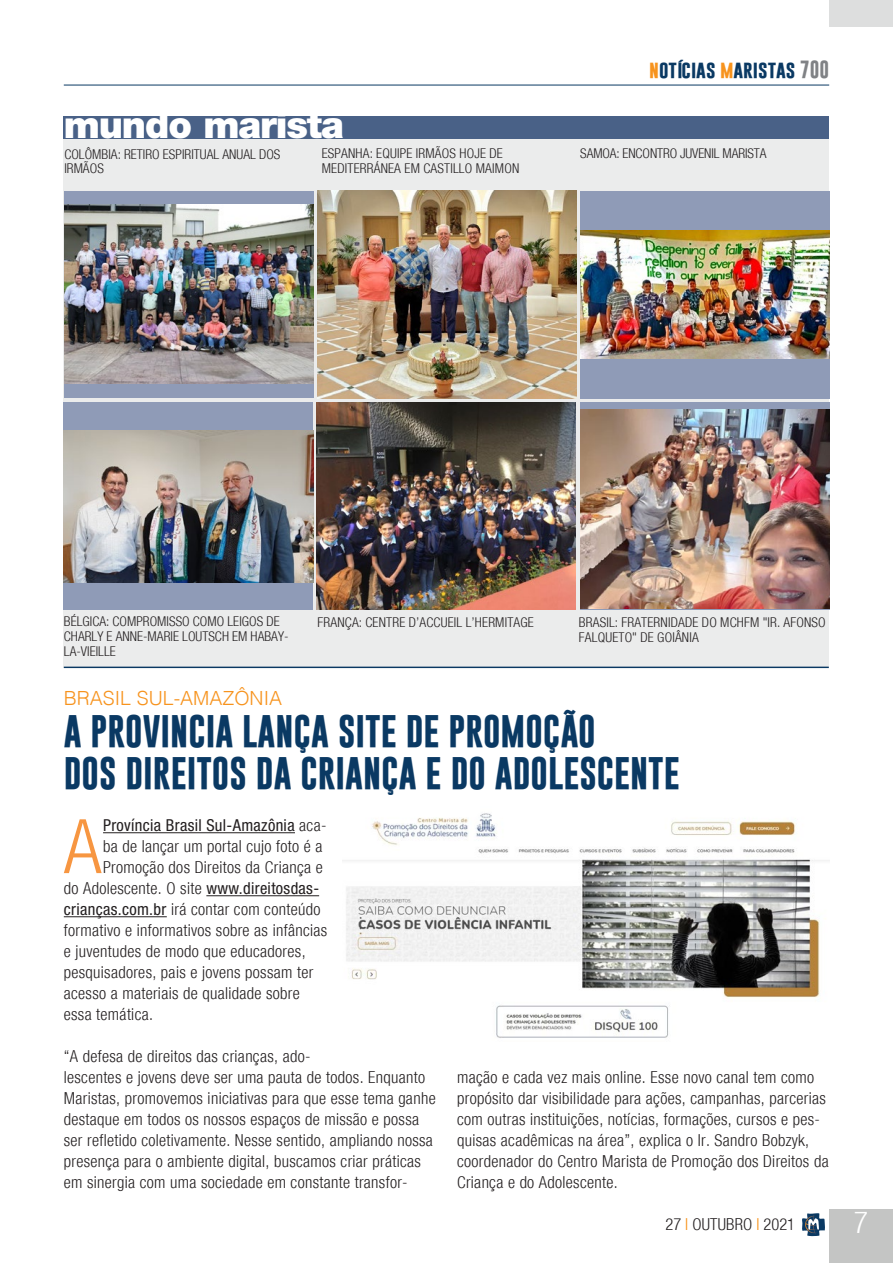
<style>
.page{position:relative;width:893px;height:1263px;background:#fff}
.page>*{position:absolute;margin:0;border:0;box-sizing:border-box;transform-origin:0 0}
.Testo_sinEspacio{font:300 condensed 75.3px "Helvetica Neue";color:#f79641}
.Titolo{font:900 37.5px "Helvetica Neue";letter-spacing:-.03em;color:#fff}
.Titolo-2{font:700 33px "Gobold";color:#0a3963}
.t1{font:300 condensed 30px "Helvetica Neue";color:#fff}
.sommario{font:300 19.5px "Helvetica";color:#f7931d}
.t2{font:700 18px "Gobold";color:#0a3963}
.Testo_sinEspacio-2{font:300 condensed 16.5px/21px "Helvetica Neue";letter-spacing:.02em;color:#231f20}
.Testo_sinEspacio-3{font:condensed 16.5px "Helvetica Neue";letter-spacing:.02em;color:#231f20}
.DidacaliaFotos{font:300 condensed 13.5px/15px "Helvetica Neue";letter-spacing:.005em;color:#231f20}
.s1{color:#f7931d}
.s2{color:#808285}
.s3{font-weight:300}
.s4{font-weight:400}
</style>
<div class="page">
<div style="left:829px;top:1209px;width:64px;height:54px;background:#c4c5c4"></div>
<hr style="left:64px;top:85px;width:765px;height:1px;background:#0a3963">
<svg style="left:802px;top:1213px;width:23px;height:23px"></svg>
<div style="left:829px;top:0;width:64px;height:27px;background:#dddede"></div>
<div style="left:63px;top:129px;width:766px;height:539px;background:#ebecec"></div>
<div style="left:64px;top:192px;width:249px;height:206px;background:#8f9bb7"></div>
<img style="left:64px;top:204px;width:249px;height:180px">
<img style="left:318px;top:191px;width:258px;height:207px">
<div style="left:64px;top:402px;width:249px;height:208px;background:#8f9bb7"></div>
<img style="left:64px;top:430px;width:249px;height:152px">
<img style="left:317px;top:402px;width:258px;height:208px">
<div style="left:580px;top:191px;width:249px;height:207px;background:#8f9bb7"></div>
<img style="left:580px;top:230px;width:249px;height:129px">
<hr style="left:64px;top:667px;width:765px;height:1px;background:#0a3963">
<div style="left:63px;top:116px;width:766px;height:23px;background:#496187"></div>
<div style="left:580px;top:402px;width:249px;height:208px;background:#8f9bb7"></div>
<img style="left:580px;top:410px;width:249px;height:199px">
<hr style="left:103px;top:832px;width:192px;height:1px;background:#231f20">
<hr style="left:206px;top:895px;width:113px;height:1px;background:#231f20">
<hr style="left:64px;top:916px;width:103px;height:1px;background:#231f20">
<img style="left:342px;top:813px;width:487px;height:225px">
<p class="Titolo" style="left:64px;top:102px;width:282px">mundo marista</p>
<p class="t2" style="left:649px;top:57px;width:182px"><span class="s1">n</span>otícias <span class="s1">m</span>aristas <span class="s2">700</span></p>
<p class="DidacaliaFotos" style="left:322px;top:146px;width:199px">ESPANHA: EQUIPE IRMÃOS HOJE DE<br>MEDITERRÁNEA EM CASTILLO MAIMON</p>
<p class="DidacaliaFotos" style="left:64px;top:147px;width:218px">COLÔMBIA: RETIRO ESPIRITUAL ANUAL DOS</p>
<p class="DidacaliaFotos" style="left:580px;top:146px;width:188px">SAMOA: ENCONTRO JUVENIL MARISTA</p>
<p class="DidacaliaFotos" style="left:64px;top:160px;width:41px">IRMÃOS</p>
<p class="DidacaliaFotos" style="left:64px;top:613px;width:217px">BÉLGICA: COMPROMISSO COMO LEIGOS DE</p>
<p class="DidacaliaFotos" style="left:318px;top:614px;width:218px">FRANÇA: CENTRE D’ACCUEIL L’HERMITAGE</p>
<p class="DidacaliaFotos" style="left:64px;top:628px;width:226px">CHARLY E ANNE-MARIE LOUTSCH EM HABAY-<br>LA-VIEILLE</p>
<p class="DidacaliaFotos" style="left:579px;top:614px;width:248px">BRASIL: FRATERNIDADE DO MCHFM "IR. AFONSO<br>FALQUETO" DE GOIÂNIA</p>
<p class="sommario" style="left:64px;top:681px;width:220px">BRASIL SUL-AMAZÔNIA</p>
<p class="Titolo-2" style="left:64px;top:710px;width:533px">A PROVINCIA LANÇA SITE DE PROMOÇÃO</p>
<p class="Titolo-2" style="left:64px;top:752px;width:617px">DOS DIREITOS DA CRIANÇA E DO ADOLESCENTE</p>
<p class="Testo_sinEspacio" style="left:64px;top:803px;width:39px">A</p>
<p class="Testo_sinEspacio-3" style="left:103px;top:816px;width:225px">Província Brasil Sul-Amazônia <span class="s3">aca-</span></p>
<p class="Testo_sinEspacio-2" style="left:103px;top:836px;width:221px">ba de lançar um portal cujo foto é a</p>
<p class="Testo_sinEspacio-2" style="left:103px;top:857px;width:221px">Promoção dos Direitos da Criança e</p>
<p class="Testo_sinEspacio-2" style="left:64px;top:878px;width:257px">do Adolescente. O site <span class="s4">www.direitosdas-</span></p>
<p class="Testo_sinEspacio-2" style="left:64px;top:899px;width:258px"><span class="s4">crianças.com.br</span> irá contar com conteúdo</p>
<p class="Testo_sinEspacio-2" style="left:64px;top:920px;width:265px">formativo e informativos sobre as infâncias</p>
<p class="Testo_sinEspacio-2" style="left:64px;top:941px;width:243px">e juventudes de modo que educadores,</p>
<p class="Testo_sinEspacio-2" style="left:64px;top:962px;width:251px">pesquisadores, pais e jovens possam ter</p>
<p class="Testo_sinEspacio-2" style="left:64px;top:983px;width:238px">acesso a materiais de qualidade sobre</p>
<p class="Testo_sinEspacio-2" style="left:64px;top:1004px;width:91px">essa temática.</p>
<p class="Testo_sinEspacio-2" style="left:64px;top:1046px;width:373px">“A defesa de direitos das crianças, ado-<br>lescentes e jovens deve ser uma pauta de todos. Enquanto Maristas, promovemos iniciativas para que esse tema ganhe destaque em todos os nossos espaços de missão e possa ser refletido coletivamente. Nesse sentido, ampliando nossa presença para o ambiente digital, buscamos criar práticas em sinergia com uma sociedade em constante transfor-</p>
<p class="Testo_sinEspacio-2" style="left:457px;top:1067px;width:373px">mação e cada vez mais online. Esse novo canal tem como propósito dar visibilidade para ações, campanhas, parcerias com outras instituições, notícias, formações, cursos e pes&shy;quisas acadêmicas na área”, explica o Ir. Sandro Bobzyk, coordenador do Centro Marista de Promoção dos Direitos da Criança e do Adolescente.</p>
<p class="Testo_sinEspacio-2" style="left:665px;top:1214px;width:131px">27 <span class="s1">I</span> OUTUBRO <span class="s1">I</span> 2021</p>
<h3 class="t1" style="left:854px;top:1205px;width:16px">7</h3>
</div>
